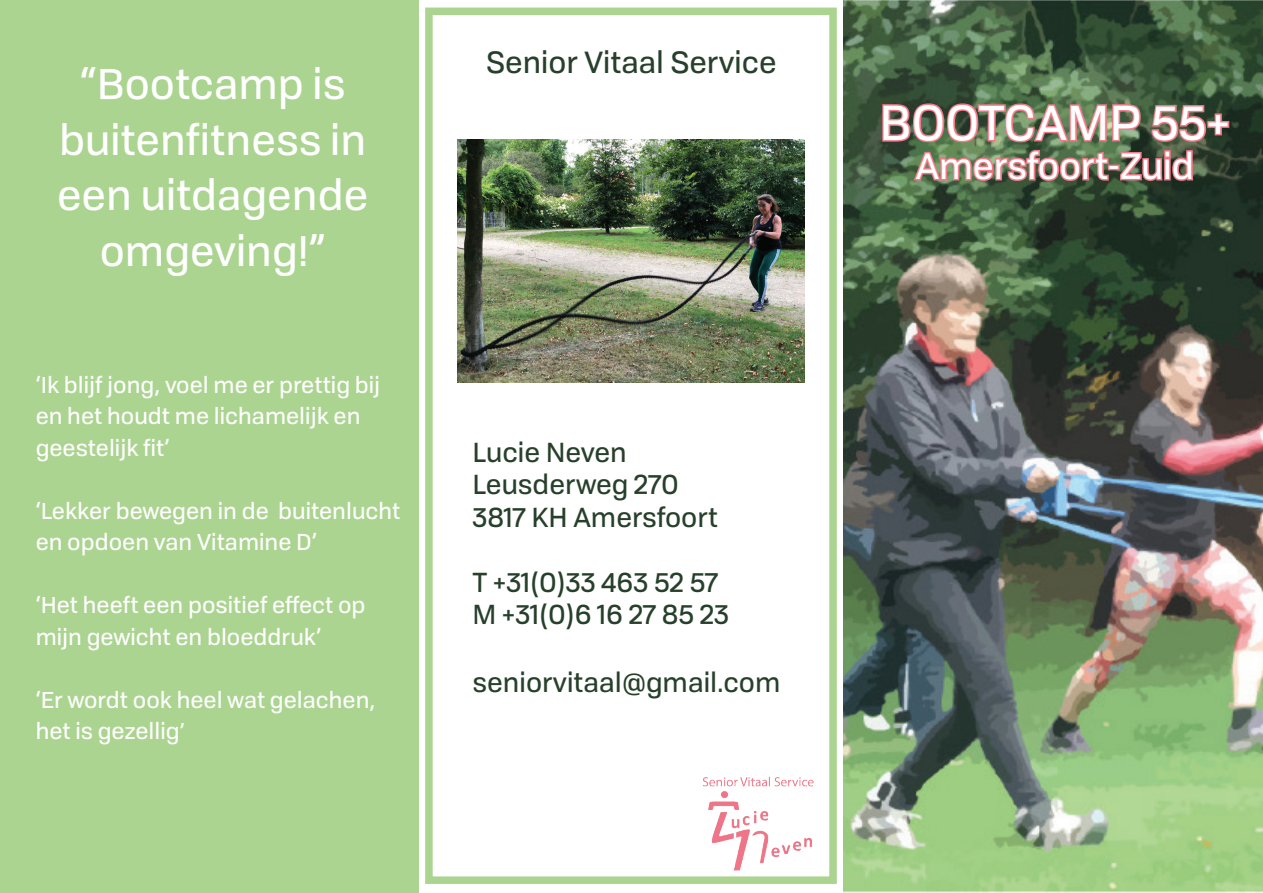
<style>
.page{position:relative;width:1263px;height:893px;background:#fff}
.page>*{position:absolute;margin:0;border:0;box-sizing:border-box;transform-origin:0 0}
.t1{font:48px "Tofino Personal";color:#fff}
.t2{font:42px/55.5px "Tofino Personal";color:#fff;text-align:center}
.t3{font:36px "Tofino Personal";color:#fff}
.t4{font:30px "Tofino Personal";color:#27402b}
.t5{font:27px/32.4px "Tofino Personal";color:#27402b}
.t6{font:22.5px/31.5px "Tofino Personal";color:#fff}
.s1{font-size:21px}
</style>
<div class="page">
<img style="left:843px;top:0;width:420px;height:893px">
<div style="left:0;top:0;width:418px;height:893px;background:#aad490"></div>
<img style="left:703px;top:776px;width:111px;height:95px">
<img style="left:457px;top:140px;width:347px;height:242px">
<svg style="left:881px;top:92px;width:350px;height:91px;background:#7f6a5a"></svg>
<div style="left:425px;top:8px;width:412px;height:876px;border:8px solid #aad490"></div>
<h2 class="t2" style="left:57px;top:54px;width:313px">“Bootcamp is buitenfitness in een uitdagende omgeving!”</h2>
<p class="t6" style="left:36px;top:367px;width:346px">‘Ik blijf jong, voel me er prettig bij en het houdt me lichamelijk en geestelijk fit’</p>
<p class="t6" style="left:36px;top:493px;width:366px">‘Lekker bewegen in de buitenlucht en opdoen van Vitamine D’</p>
<p class="t6" style="left:36px;top:588px;width:331px">‘Het heeft een positief effect op mijn gewicht en bloeddruk’</p>
<p class="t6" style="left:36px;top:682px;width:341px">‘Er wordt ook heel wat gelachen, het is gezellig<span class="s1">’</span></p>
<h3 class="t4" style="left:486px;top:39px;width:292px">Senior Vitaal Service</h3>
<p class="t5" style="left:472px;top:434px;width:247px">Lucie Neven<br>Leusderweg 270<br>3817 KH Amersfoort</p>
<p class="t5" style="left:472px;top:564px;width:258px">T +31(0)33 463 52 57<br>M +31(0)6 16 27 85 23</p>
<p class="t5" style="left:472px;top:665px;width:309px">seniorvitaal@gmail.com</p>
<h1 class="t1" style="left:879px;top:86px;width:352px">BOOTCAMP 55+</h1>
<h3 class="t3" style="left:916px;top:138px;width:280px">Amersfoort-Zuid</h3>
</div>
